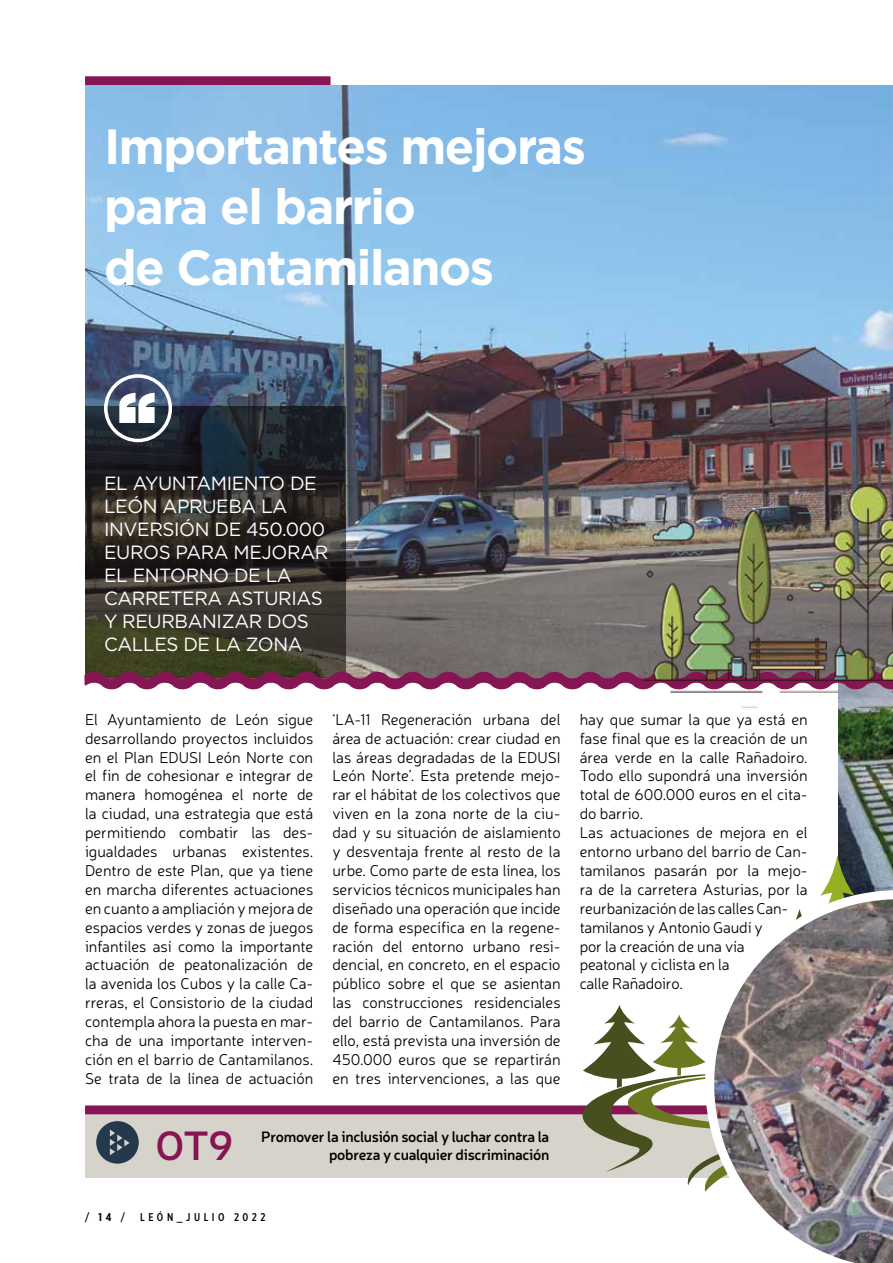
<style>
.page{position:relative;width:893px;height:1263px;background:#fff}
.page>*{position:absolute;margin:0;border:0;box-sizing:border-box;transform-origin:0 0}
.t1{font:700 49.35px/60.8px "Gotham";letter-spacing:-.03em;color:#fff}
.t2{font:600 40.8px "Neris";color:#861553}
.t3{font:19.05px/23px "Gotham";letter-spacing:-.02em;color:#fff}
.t4{font:300 15.75px/18.9px "Neris";color:#000;text-align:justify}
.t5{font:600 15px/18px "Neris";letter-spacing:-.02em;color:#000;text-align:right}
.t6{font:500 11.25px "Gotham X Narrow";letter-spacing:.32em;color:#000}
.s1{font-weight:700}
</style>
<div class="page">
<div style="left:85px;top:76px;width:246px;height:9px;background:#861553"></div>
<img style="left:839px;top:733px;width:54px;height:122px">
<img style="left:85px;top:85px;width:808px;height:583px">
<svg style="left:85px;top:407px;width:261px;height:261px;background:#2e2d28"></svg>
<svg style="left:103px;top:373px;width:70px;height:70px"></svg>
<div style="left:85px;top:1105px;width:808px;height:9px;background:#861553"></div>
<div style="left:85px;top:1115px;width:808px;height:63px;background:#d6d3cb"></div>
<svg style="left:97px;top:1122px;width:47px;height:46px"></svg>
<svg style="left:96px;top:1121px;width:43px;height:42px"></svg>
<svg style="left:110px;top:1129px;width:20px;height:26px"></svg>
<svg style="left:84px;top:668px;width:560px;height:22px"></svg>
<img style="left:644px;top:459px;width:249px;height:274px">
<svg style="left:583px;top:855px;width:310px;height:335px"></svg>
<img style="left:705px;top:890px;width:188px;height:373px">
<h1 class="t1" style="left:104px;top:115px;width:483px">Importantes mejoras para el barrio<br>de Cantamilanos</h1>
<p class="t3" style="left:104px;top:471px;width:226px">EL AYUNTAMIENTO DE<br>LEÓN APRUEBA LA<br>INVERSIÓN DE 450.000<br>EUROS PARA MEJORAR<br>EL ENTORNO DE LA<br>CARRETERA ASTURIAS<br>Y REURBANIZAR DOS<br>CALLES DE LA ZONA</p>
<p class="t4" style="left:85px;top:709px;width:230px">El Ayuntamiento de León sigue desarrollando proyectos incluidos en el Plan EDUSI León Norte con el fin de cohesionar e integrar de manera homogénea el norte de la ciudad, una estrategia que está permitiendo combatir las des&shy;igualdades urbanas existentes.<br>Dentro de este Plan, que ya tiene en marcha diferentes actuaciones en cuanto a ampliación y mejora de espacios verdes y zonas de juegos infantiles así como la importante actuación de peatonalización de la avenida los Cubos y la calle Ca&shy;rreras, el Consistorio de la ciudad contempla ahora la puesta en mar&shy;cha de una importante interven&shy;ción en el barrio de Cantamilanos.<br>Se trata de la línea de actuación</p>
<p class="t4" style="left:332px;top:709px;width:230px">‘LA-11 Regeneración urbana del área de actuación: crear ciudad en las áreas degradadas de la EDUSI León Norte’. Esta pretende mejo&shy;rar el hábitat de los colectivos que viven en la zona norte de la ciu&shy;dad y su situación de aislamiento y desventaja frente al resto de la urbe. Como parte de esta línea, los servicios técnicos municipales han diseñado una operación que incide de forma específica en la regene&shy;ración del entorno urbano resi&shy;dencial, en concreto, en el espacio público sobre el que se asientan las construcciones residenciales del barrio de Cantamilanos. Para ello, está prevista una inversión de 450.000 euros que se repartirán en tres intervenciones, a las que</p>
<p class="t4" style="left:580px;top:709px;width:230px;text-align:left">hay que sumar la que ya está en fase final que es la creación de un área verde en la calle Rañadoiro.<br>Todo ello supondrá una inversión total de 600.000 euros en el cita&shy;do barrio.<br>Las actuaciones de mejora en el entorno urbano del barrio de Can&shy;tamilanos pasarán por la mejo&shy;ra de la carretera Asturias, por la reurbanización de las calles Can&shy;tamilanos y Antonio Gaudí y<br>por la creación de una vía<br>peatonal y ciclista en la<br>calle Rañadoiro.</p>
<h2 class="t2" style="left:156px;top:1117px;width:80px">OT9</h2>
<p class="t5" style="left:261px;top:1126px;width:290px">Promover la inclusión social y luchar contra la pobreza y cualquier discriminación</p>
<p class="t6" style="left:85px;top:1210px;width:41px">/ <span class="s1">1 4</span> /</p>
<p class="t6" style="left:140px;top:1210px;width:127px">LEÓN_JULIO 2022</p>
</div>
